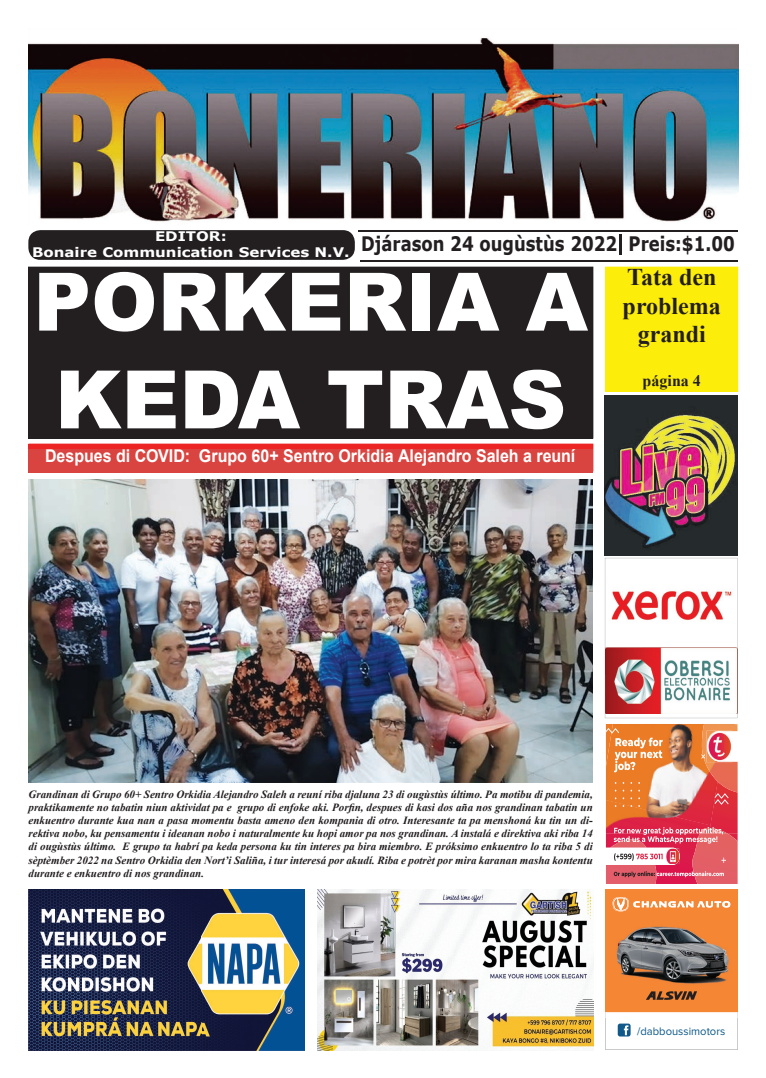
<style>
.page{position:relative;width:766px;height:1078px;background:#fff}
.page>*{position:absolute;margin:0;border:0;box-sizing:border-box;transform-origin:0 0}
.t1{font:900 80.6px/97.7px "Arial";color:#fff}
.t2{font:700 24px/28.8px "Times New Roman";color:#231f20;text-align:center}
.t3{font:700 20px "Verdana";color:#231f20;scale:.83 1}
.t4{font:700 17.6px "Arial";color:#fff;scale:.91 1}
.t5{font:700 16px "Times New Roman";color:#231f20}
.t6{font:700 13.2px "Verdana";color:#fff;scale:1.14 1}
.t7{font:11.3px "Proxima Nova";color:#0c588a}
.t8{font:italic 700 11px/13.2px "Times New Roman";color:#231f20;text-align:justify}
</style>
<div class="page">
<img style="left:28px;top:38px;width:710px;height:184px">
<div style="left:28px;top:230px;width:327px;height:30px;background:#231f20;border-radius:12px"></div>
<hr style="left:358px;top:230px;width:379px;height:2px;background:#231f20">
<hr style="left:619px;top:234px;width:3px;height:21px;background:#231f20">
<hr style="left:360px;top:260px;width:377px;height:1px;background:#231f20">
<img style="left:604px;top:395px;width:133px;height:160px">
<svg style="left:28px;top:443px;width:565px;height:28px"></svg>
<div style="left:28px;top:449px;width:564px;height:24px;background:#da4440"></div>
<img style="left:656px;top:864px;width:35px;height:19px">
<img style="left:606px;top:772px;width:103px;height:27px">
<img style="left:709px;top:792px;width:28px;height:41px">
<img style="left:606px;top:799px;width:104px;height:27px">
<img style="left:701px;top:772px;width:36px;height:20px">
<img style="left:606px;top:865px;width:50px;height:18px">
<img style="left:691px;top:833px;width:46px;height:50px">
<svg style="left:614px;top:797px;width:2px;height:9px"></svg>
<svg style="left:622px;top:797px;width:2px;height:9px"></svg>
<svg style="left:630px;top:797px;width:2px;height:9px"></svg>
<svg style="left:613px;top:871px;width:110px;height:6px"></svg>
<svg style="left:714px;top:792px;width:14px;height:12px"></svg>
<svg style="left:605px;top:826px;width:120px;height:38px"></svg>
<svg style="left:604px;top:558px;width:133px;height:214px"></svg>
<img style="left:706px;top:730px;width:26px;height:32px">
<img style="left:707px;top:731px;width:25px;height:30px">
<div style="left:605px;top:266px;width:133px;height:125px;background:#fced0a"></div>
<div style="left:28px;top:266px;width:565px;height:172px;background:#231f20"></div>
<img style="left:28px;top:889px;width:277px;height:160px">
<img style="left:317px;top:889px;width:276px;height:160px">
<img style="left:28px;top:479px;width:564px;height:303px">
<svg style="left:605px;top:889px;width:132px;height:160px"></svg>
<p class="t6" style="left:155px;top:227px;width:64px">EDITOR:</p>
<h3 class="t3" style="left:32px;top:230px;width:847px"><sub>Bonaire</sub> <sub>Communication</sub> <sub>Services</sub> <sub>N.V.</sub> Djárason 24 ougùstùs 2022 Preis:$1.00</h3>
<h1 class="t1" style="left:33px;top:250px;width:555px">PORKERIA A<br>KEDA TRAS</h1>
<h3 class="t4" style="left:45px;top:444px;width:584px">Despues di COVID: Grupo 60+ Sentro Orkidia Alejandro Saleh a reuní</h3>
<h2 class="t2" style="left:622px;top:262px;width:100px">Tata den problema grandi</h2>
<h3 class="t5" style="left:642px;top:369px;width:60px">página 4</h3>
<p class="t8" style="left:29px;top:786px;width:565px">Grandinan di Grupo 60+ Sentro Orkidia Alejandro Saleh a reuní riba djaluna 23 di ougùstùs último. Pa motibu di pandemia, praktikamente no tabatin niun aktividat pa e grupo di enfoke aki. Porfin, despues di kasi dos aña nos grandinan tabatin un enkuentro durante kua nan a pasa momentu basta ameno den kompania di otro. Interesante ta pa menshoná ku tin un di&shy;rektiva nobo, ku pensamentu i ideanan nobo i naturalmente ku hopi amor pa nos grandinan. A instalá e direktiva aki riba 14 di ougùstùs último. E grupo ta habrí pa keda persona ku tin interes pa bira miembro. E próksimo enkuentro lo ta riba 5 di sèptèmber 2022 na Sentro Orkidia den Nort’i Saliña, i tur interesá por akudí. Riba e potrèt por mira karanan masha kontentu durante e enkuentro di nos grandinan.</p>
<p class="t7" style="left:637px;top:1024px;width:90px">/dabboussimotors</p>
</div>
